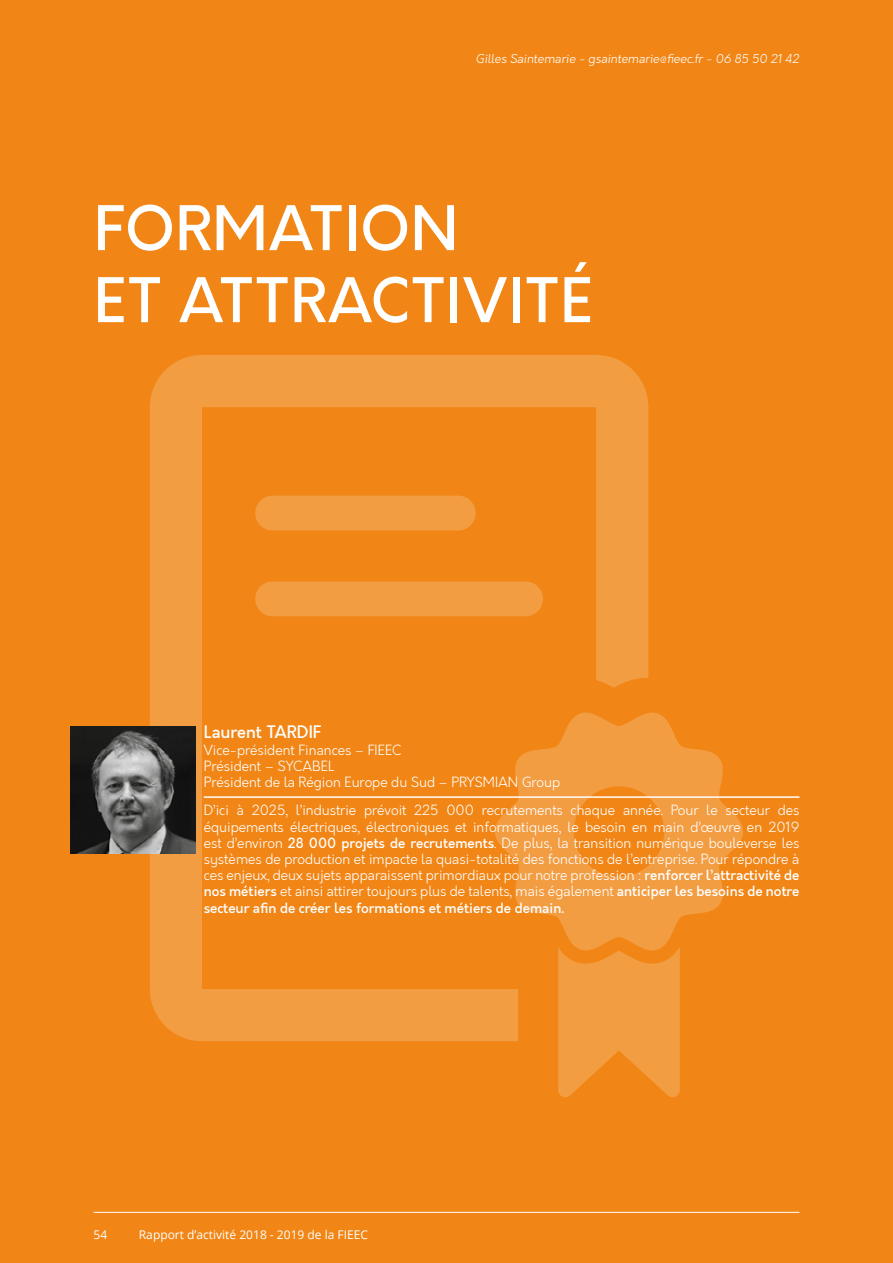
<style>
.page{position:relative;width:893px;height:1263px;background:#f18616}
.page>*{position:absolute;margin:0;border:0;box-sizing:border-box;transform-origin:0 0}
.t1{font:500 60px/72px "Orkney";letter-spacing:.01em;color:#fff}
.t2{font:500 16.5px "Orkney";color:#fff}
.t3{font:300 13.5px/16.2px "Orkney";color:#fff;text-align:justify}
.t4{font:italic 300 12px "Orkney";color:#fff}
.t5{font:12px "Open Sans";color:#fff}
.s1{font-weight:500}
</style>
<div class="page">
<hr style="left:94px;top:1212px;width:705px;height:1px;background:#fff">
<svg style="left:150px;top:355px;width:498px;height:686px"></svg>
<svg style="left:495px;top:712px;width:248px;height:238px;fill:#f39d43"></svg>
<svg style="left:558px;top:947px;width:122px;height:150px"></svg>
<img style="left:71px;top:726px;width:125px;height:127px">
<hr style="left:204px;top:796px;width:595px;height:2px;background:#fff">
<p class="t4" style="left:476px;top:51px;width:325px">Gilles Saintemarie - gsaintemarie@fieec.fr - 06 85 50 21 42</p>
<h1 class="t1" style="left:94px;top:194px;width:500px">FORMATION<br>ET ATTRACTIVITÉ</h1>
<p class="t2" style="left:204px;top:722px;width:120px">Laurent TARDIF</p>
<p class="t3" style="left:204px;top:742px;width:358px;text-align:left">Vice-président Finances – FIEEC<br>Président – SYCABEL<br>Président de la Région Europe du Sud – PRYSMIAN Group</p>
<p class="t3" style="left:204px;top:803px;width:597px">D’ici à 2025, l’industrie prévoit 225 000 recrutements chaque année. Pour le secteur des équipements électriques, électroniques et informatiques, le besoin en main d’œuvre en 2019 est d’environ <span class="s1">28 000 projets de recrutements</span>. De plus, la transition numérique bouleverse les systèmes de production et impacte la quasi-totalité des fonctions de l’entreprise. Pour répondre à ces enjeux, deux sujets apparaissent primordiaux pour notre profession : <span class="s1">renforcer l’attractivité de nos métiers</span> et ainsi attirer toujours plus de talents, mais également <span class="s1">anticiper les besoins de notre secteur afin de créer les formations et métiers de demain.</span></p>
<p class="t5" style="left:94px;top:1226px;width:15px">54</p>
<p class="t5" style="left:139px;top:1226px;width:231px">Rapport d’activité 2018 - 2019 de la FIEEC</p>
</div>
